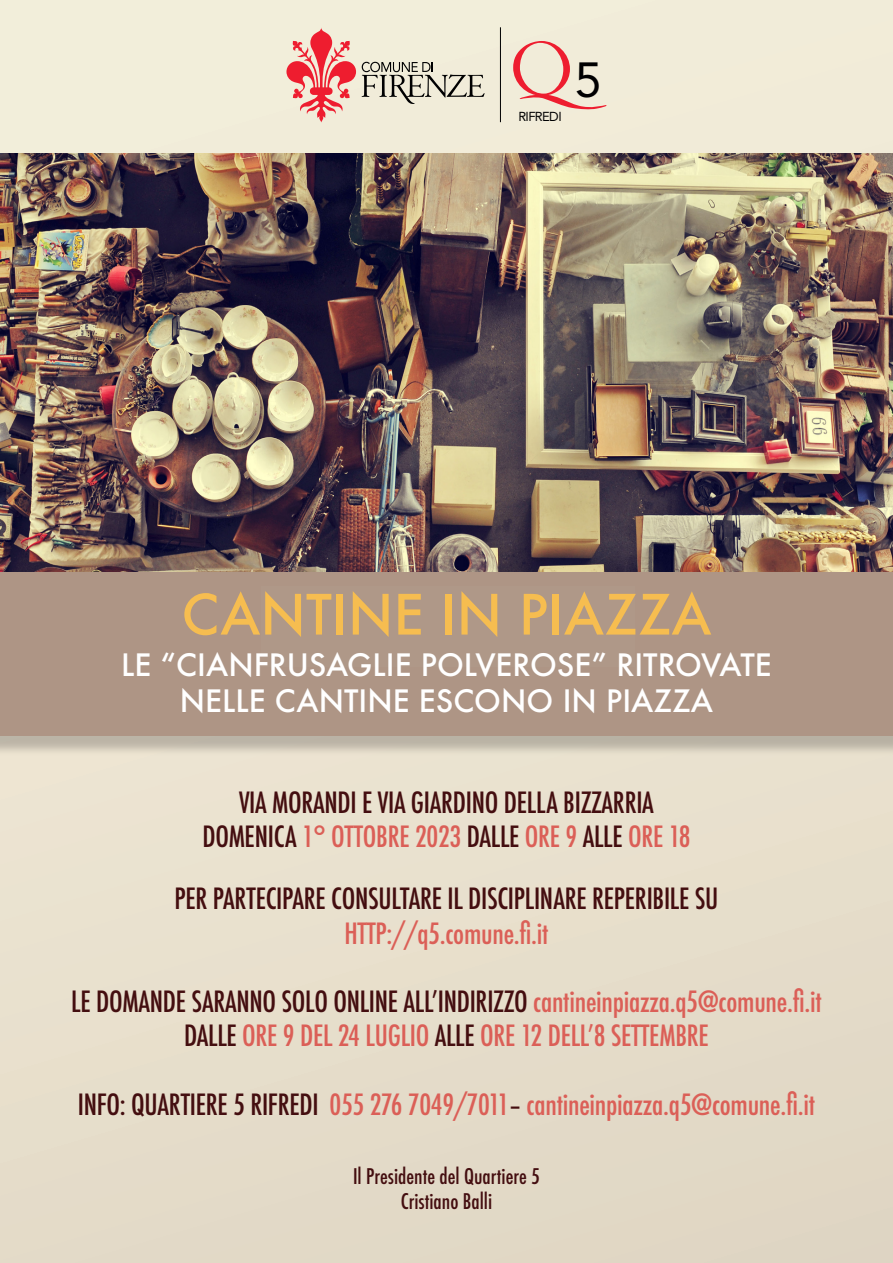
<style>
.page{position:relative;width:893px;height:1263px;background:#fff}
.page>*{position:absolute;margin:0;border:0;box-sizing:border-box;transform-origin:0 0}
.t1{font:500 54px "Futura";color:#f6bd50}
.t2{font:48.9px "Avenir LT Std";color:#000001}
.t3{font:500 30px "Futura";color:#fff}
.t4{font:500 condensed 28.5px "Futura";letter-spacing:-.01em;color:#db5f57}
.t5{font:500 condensed 28.5px "Futura";letter-spacing:-.01em;color:#440e10}
.t6{font:500 condensed 21px "Futura";color:#440e10}
.t7{font:12.9px "Avenir LT Std";letter-spacing:-.05em;color:#000001}
.s1{color:#440e10}
.s2{color:#db5f57}
</style>
<div class="page">
<div style="left:0;top:0;width:893px;height:1263px;background:linear-gradient(to right,#eae3d0,#e6decb)"></div>
<img style="left:0;top:153px;width:893px;height:419px">
<svg style="left:362px;top:62px;width:123px;height:42px;background:#c2beaf"></svg>
<svg style="left:286px;top:27px;width:70px;height:96px;background:#f0a09a"></svg>
<hr style="left:500px;top:27px;width:1px;height:95px;background:#000001">
<svg style="left:513px;top:41px;width:93px;height:69px;background:#f0cbbe"></svg>
<div style="left:0;top:576px;width:893px;height:180px;background:#231f20;opacity:.25"></div>
<div style="left:0;top:572px;width:893px;height:164px;background:#ae9585"></div>
<p class="t7" style="left:518px;top:109px;width:45px">RIFREDI</p>
<p class="t2" style="left:574px;top:51px;width:29px">5</p>
<p class="t1" style="left:181px;top:577px;width:531px">CANTINE IN PIAZZA</p>
<p class="t3" style="left:121px;top:644px;width:652px">LE “CIANFRUSAGLIE POLVEROSE” RITROVATE</p>
<p class="t3" style="left:180px;top:680px;width:535px">NELLE CANTINE ESCONO IN PIAZZA</p>
<p class="t5" style="left:239px;top:784px;width:416px">VIA MORANDI E VIA GIARDINO DELLA BIZZARRIA</p>
<p class="t4" style="left:202px;top:818px;width:490px"><span class="s1">DOMENICA</span> 1° OTTOBRE 2023 <span class="s1">DALLE</span> ORE 9 <span class="s1">ALLE</span> ORE 18</p>
<p class="t5" style="left:175px;top:880px;width:545px">PER PARTECIPARE CONSULTARE IL DISCIPLINARE REPERIBILE SU</p>
<p class="t4" style="left:344px;top:915px;width:206px">HTTP://q5.comune.fi.it</p>
<p class="t5" style="left:71px;top:983px;width:752px">LE DOMANDE SARANNO SOLO ONLINE ALL’INDIRIZZO <span class="s2">cantineinpiazza.q5@comune.fi.it</span></p>
<p class="t4" style="left:184px;top:1017px;width:526px"><span class="s1">DALLE</span> ORE 9 DEL 24 LUGLIO <span class="s1">ALLE</span> ORE 12 DELL’8 SETTEMBRE</p>
<p class="t4" style="left:78px;top:1086px;width:739px"><span class="s1">INFO: QUARTIERE 5 RIFREDI</span> 055 276 7049/7011<span class="s1">–</span> cantineinpiazza.q5@comune.fi.it</p>
<p class="t6" style="left:353px;top:1162px;width:188px">Il Presidente del Quartiere 5</p>
<p class="t6" style="left:401px;top:1188px;width:93px">Cristiano Balli</p>
</div>
